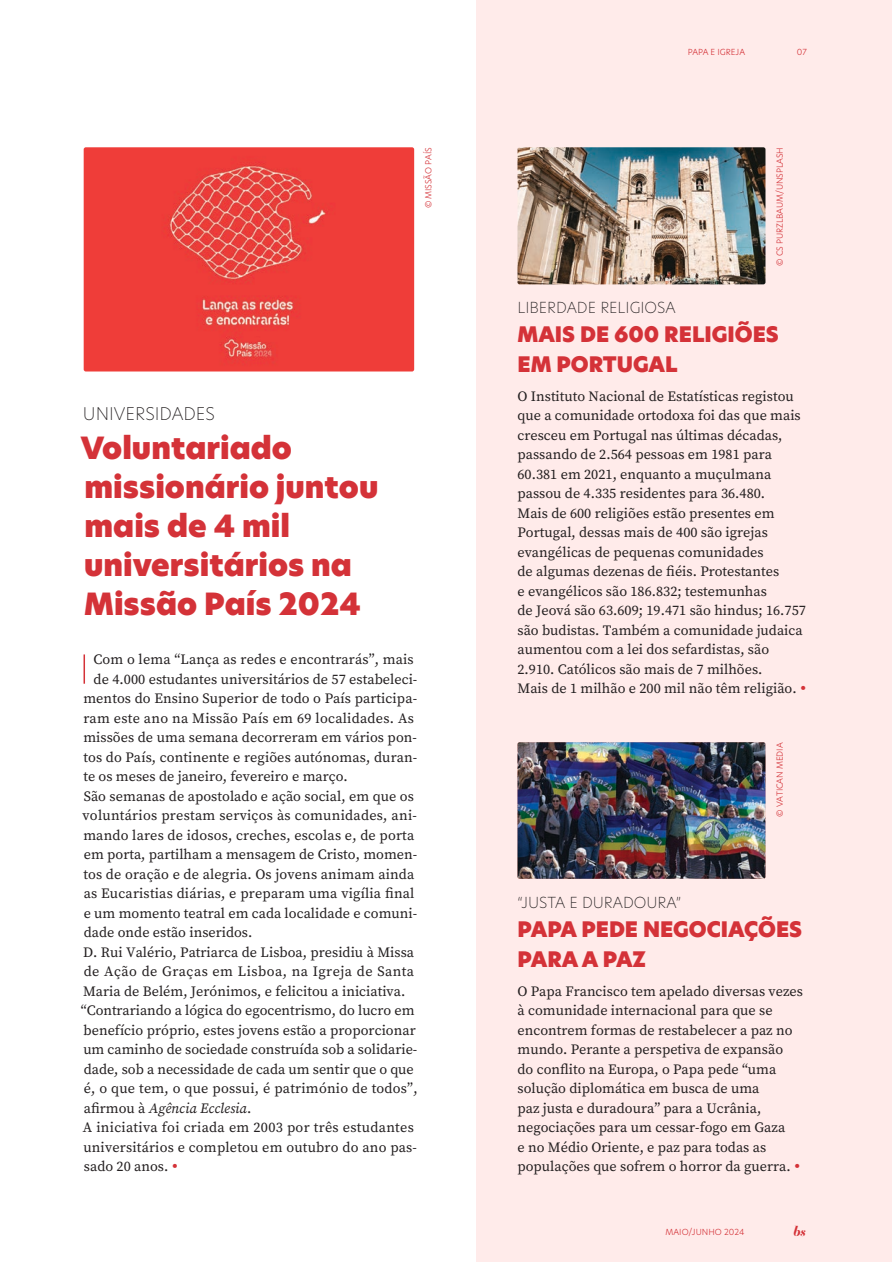
<style>
.page{position:relative;width:892px;height:1262px;background:#fff}
.page>*{position:absolute;margin:0;border:0;box-sizing:border-box;transform-origin:0 0}
.t1{font:30px/39px "New Hero Super";color:#d43238}
.t2{font:21px/29.2px "New Hero Super";color:#d43238}
.t3{font:200 17.25px "New Hero";color:#231f20}
.t4{font:200 15px "New Hero";color:#231f20}
.t5{font:14.25px/19.5px "Source Serif Variable";color:#231f20}
.t6{font:14.25px "Source Serif Variable";letter-spacing:.02em;color:#231f20}
.t7{font:14.25px "Source Serif Variable";letter-spacing:.03em;color:#231f20}
.t8{font:italic 14.25px "Source Serif Variable";color:#231f20}
.t9{font:italic 700 13.5px "Essonnes Headline";color:#d43238}
.t10{font:300 8.25px "New Hero";letter-spacing:-.01em;color:#d43238}
.s1{font-style:normal}
.s2{font-size:21px;color:#d43238}
</style>
<div class="page">
<img style="left:84px;top:147px;width:330px;height:224px">
<hr style="left:83px;top:655px;width:2px;height:28px;background:#d43238">
<div style="left:476px;top:0;width:415px;height:1262px;background:#ffebea"></div>
<img style="left:517px;top:147px;width:248px;height:137px">
<img style="left:517px;top:742px;width:248px;height:137px">
<p class="t10" style="left:687px;top:46px;width:59px">PAPA E IGREJA</p>
<p class="t10" style="left:796px;top:46px;width:11px">07</p>
<p class="t10" style="left:423px;top:208px;width:62px;rotate:-90deg">© MISSÃO PAÍS</p>
<p class="t10" style="left:774px;top:265px;width:120px;rotate:-90deg">© CS PURZLBAUM/UNSPLASH</p>
<p class="t3" style="left:83px;top:402px;width:134px">UNIVERSIDADES</p>
<h1 class="t1" style="left:81px;top:429px;width:299px">Voluntariado missionário juntou mais de 4 mil universitários na<br>Missão País 2024</h1>
<p class="t5" style="left:93px;top:650px;width:322px">Com o lema “Lança as redes e encontrarás”, mais</p>
<p class="t5" style="left:94px;top:669px;width:325px">de 4.000 estudantes universitários de 57 estabeleci-</p>
<p class="t5" style="left:83px;top:688px;width:335px">mentos do Ensino Superior de todo o País participa-</p>
<p class="t5" style="left:83px;top:708px;width:332px">ram este ano na Missão País em 69 localidades. As</p>
<p class="t5" style="left:83px;top:727px;width:335px">missões de uma semana decorreram em vários pon-</p>
<p class="t5" style="left:83px;top:747px;width:335px">tos do País, continente e regiões autónomas, duran-</p>
<p class="t5" style="left:83px;top:766px;width:266px">te os meses de janeiro, fevereiro e março.</p>
<p class="t5" style="left:84px;top:786px;width:332px">São semanas de apostolado e ação social, em que os</p>
<p class="t5" style="left:82px;top:805px;width:336px">voluntários prestam serviços às comunidades, ani-</p>
<p class="t5" style="left:83px;top:825px;width:332px">mando lares de idosos, creches, escolas e, de porta</p>
<p class="t5" style="left:84px;top:844px;width:335px">em porta, partilham a mensagem de Cristo, momen-</p>
<p class="t5" style="left:83px;top:864px;width:332px">tos de oração e de alegria. Os jovens animam ainda</p>
<p class="t5" style="left:84px;top:883px;width:332px">as Eucaristias diárias, e preparam uma vigília final</p>
<p class="t5" style="left:84px;top:903px;width:335px">e um momento teatral em cada localidade e comuni-</p>
<p class="t5" style="left:84px;top:922px;width:170px">dade onde estão inseridos.</p>
<p class="t5" style="left:83px;top:942px;width:332px">D. Rui Valério, Patriarca de Lisboa, presidiu à Missa</p>
<p class="t7" style="left:84px;top:962px;width:332px">de Ação de Graças em Lisboa, na Igreja de Santa</p>
<p class="t5" style="left:83px;top:981px;width:324px">Maria de Belém, Jerónimos, e felicitou a iniciativa.</p>
<p class="t5" style="left:81px;top:1000px;width:335px">“Contrariando a lógica do egocentrismo, do lucro em</p>
<p class="t5" style="left:83px;top:1020px;width:334px">benefício próprio, estes jovens estão a proporcionar</p>
<p class="t5" style="left:83px;top:1039px;width:335px">um caminho de sociedade construída sob a solidarie-</p>
<p class="t5" style="left:84px;top:1059px;width:331px">dade, sob a necessidade de cada um sentir que o que</p>
<p class="t5" style="left:84px;top:1078px;width:335px">é, o que tem, o que possui, é património de todos”,</p>
<p class="t8" style="left:84px;top:1098px;width:169px"><span class="s1">afirmou à</span> Agência Ecclesia<span class="s1">.</span></p>
<p class="t6" style="left:83px;top:1118px;width:332px">A iniciativa foi criada em 2003 por três estudantes</p>
<p class="t5" style="left:83px;top:1137px;width:335px">universitários e completou em outubro do ano pas-</p>
<p class="t5" style="left:84px;top:1156px;width:96px">sado 20 anos. <span class="s2">·</span></p>
<p class="t4" style="left:517px;top:297px;width:159px">LIBERDADE RELIGIOSA</p>
<h2 class="t2" style="left:517px;top:320px;width:263px">MAIS DE 600 RELIGIÕES<br>EM PORTUGAL</h2>
<p class="t5" style="left:517px;top:386px;width:290px">O Instituto Nacional de Estatísticas registou que a comunidade ortodoxa foi das que mais cresceu em Portugal nas últimas décadas, passando de 2.564 pessoas em 1981 para 60.381 em 2021, enquanto a muçulmana passou de 4.335 residentes para 36.480.<br>Mais de 600 religiões estão presentes em Portugal, dessas mais de 400 são igrejas evangélicas de pequenas comunidades<br>de algumas dezenas de fiéis. Protestantes<br>e evangélicos são 186.832; testemunhas<br>de Jeová são 63.609; 19.471 são hindus; 16.757 são budistas. Também a comunidade judaica aumentou com a lei dos sefardistas, são 2.910. Católicos são mais de 7 milhões.<br>Mais de 1 milhão e 200 mil não têm religião. <span class="s2">·</span></p>
<p class="t10" style="left:774px;top:817px;width:76px;rotate:-90deg">© VATICAN MEDIA</p>
<p class="t4" style="left:517px;top:892px;width:165px">“JUSTA E DURADOURA”</p>
<h2 class="t2" style="left:517px;top:915px;width:286px">PAPA PEDE NEGOCIAÇÕES<br>PARA A PAZ</h2>
<p class="t5" style="left:517px;top:981px;width:287px">O Papa Francisco tem apelado diversas vezes à comunidade internacional para que se encontrem formas de restabelecer a paz no mundo. Perante a perspetiva de expansão<br>do conflito na Europa, o Papa pede “uma solução diplomática em busca de uma<br>paz justa e duradoura” para a Ucrânia, negociações para um cessar-fogo em Gaza<br>e no Médio Oriente, e paz para todas as populações que sofrem o horror da guerra. <span class="s2">·</span></p>
<p class="t10" style="left:665px;top:1226px;width:80px">MAIO/JUNHO 2024</p>
<p class="t9" style="left:793px;top:1221px;width:14px">bs</p>
</div>
